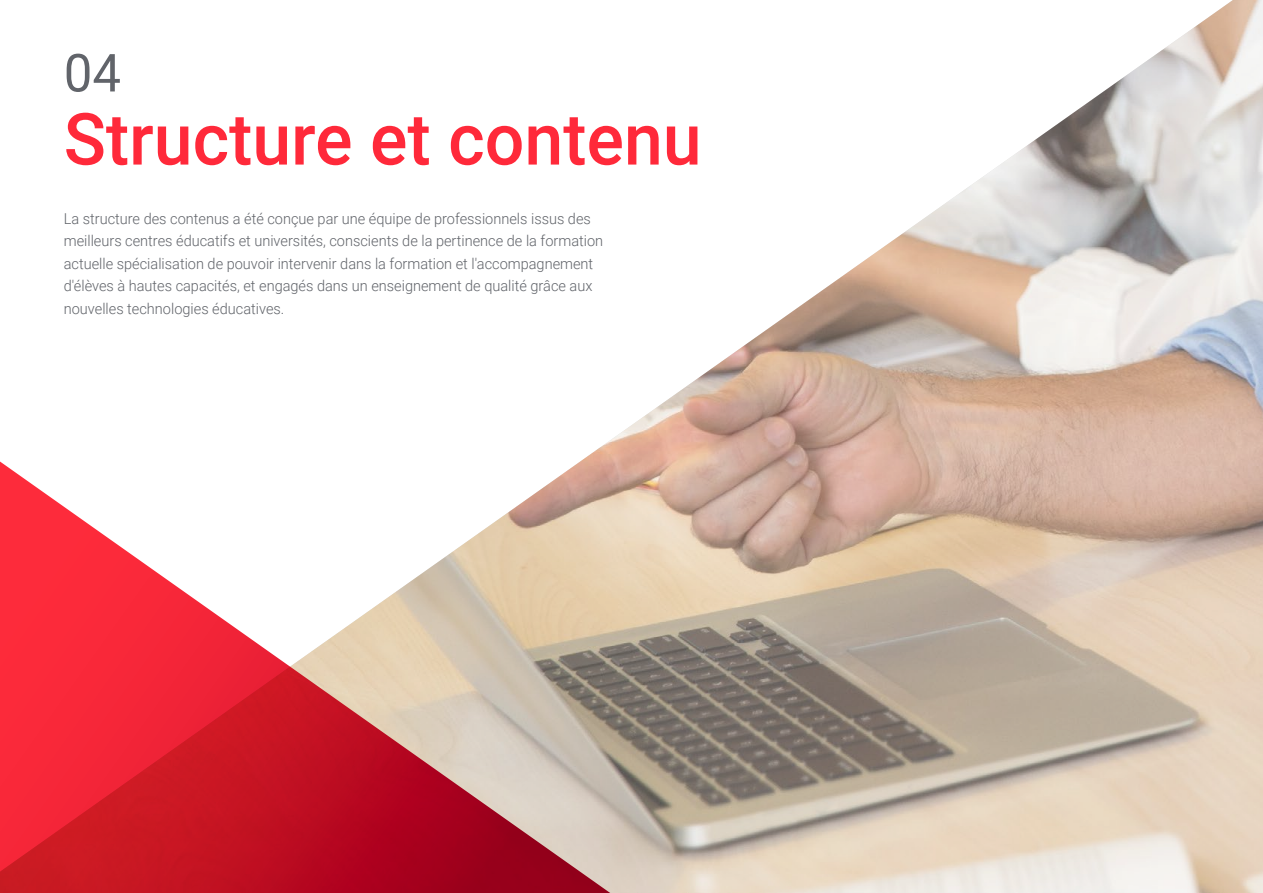
<style>
.page{position:relative;width:1263px;height:893px;background:#fff}
.page>*{position:absolute;margin:0;border:0;box-sizing:border-box;transform-origin:0 0}
.t1{font:500 72px "Roboto";color:#ff293a}
.t2{font:52.5px "Roboto";color:#61646a}
.t3{font:300 15px/22.5px "Roboto";color:#61646a}
</style>
<div class="page">
<img style="left:602px;top:0;width:661px;height:893px">
<svg style="left:0;top:446px;width:640px;height:447px"></svg>
<h2 class="t2" style="left:64px;top:36px;width:59px">04</h2>
<h1 class="t1" style="left:64px;top:89px;width:639px">Structure et contenu</h1>
<p class="t3" style="left:64px;top:207px;width:541px">La structure des contenus a été conçue par une équipe de professionnels issus des meilleurs centres éducatifs et universités, conscients de la pertinence de la formation actuelle spécialisation de pouvoir intervenir dans la formation et l'accompagnement d'élèves à hautes capacités, et engagés dans un enseignement de qualité grâce aux nouvelles technologies éducatives.</p>
</div>
